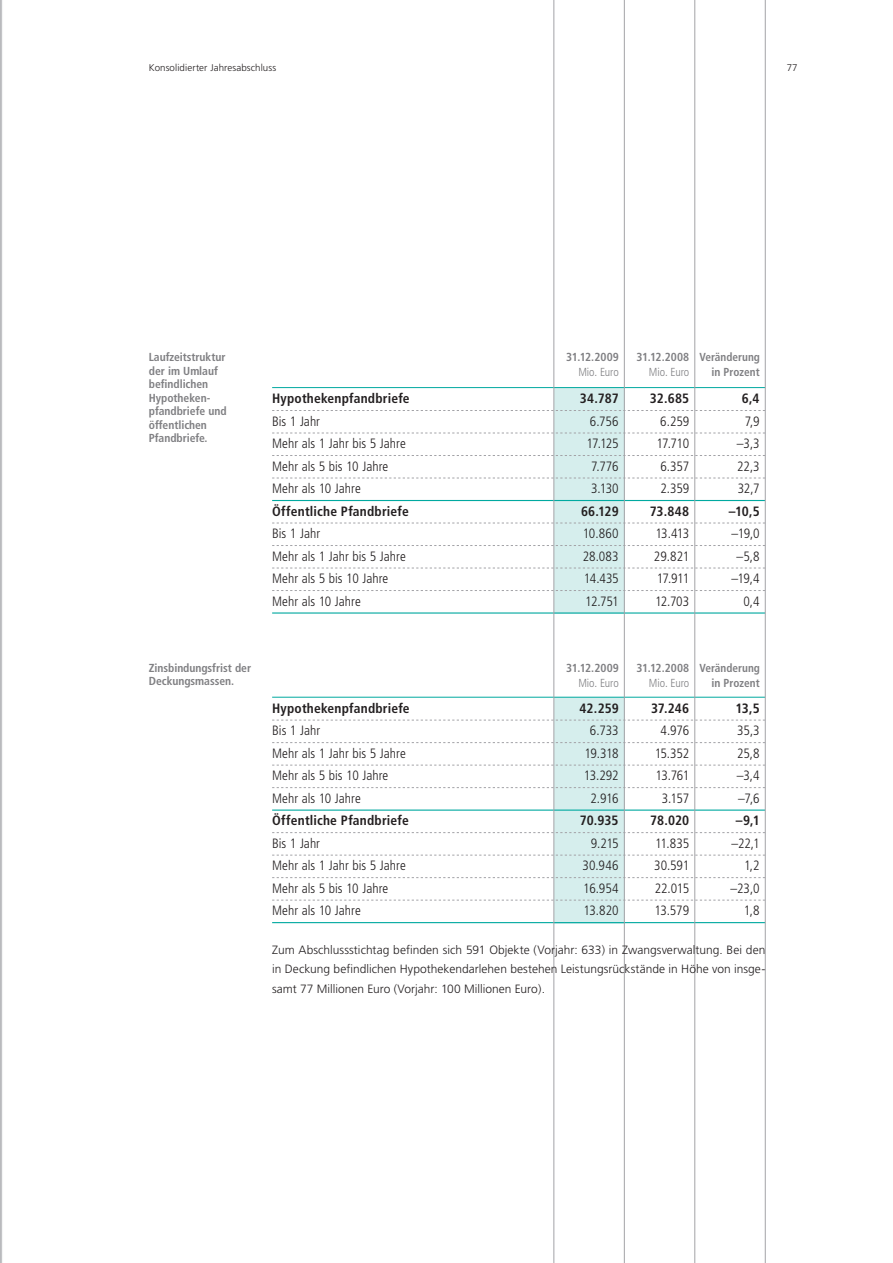
<style>
.page{position:relative;width:893px;height:1263px;background:#fff}
.page>*{position:absolute;margin:0;border:0;box-sizing:border-box;transform-origin:0 0}
.t1{font:300 condensed 13.5px "Frutiger LT";color:#231f20}
.t2{font:700 condensed 13.5px "Frutiger LT";letter-spacing:.015em;color:#231f20}
.t3{font:300 12px/19.5px "Frutiger";color:#231f20;text-align:justify}
.t4{font:700 condensed 11.7px/13.5px "Frutiger LT";letter-spacing:-.005em;color:#808083}
.t5{font:300 condensed 11.7px "Frutiger LT";letter-spacing:-.005em;color:#808083}
.t6{font:300 9.75px "Frutiger";letter-spacing:.01em;color:#231f20}
</style>
<div class="page">
<div style="left:0;top:0;width:18px;height:1263px;background:linear-gradient(to bottom,#fefefe,#fefefe)"></div>
<div style="left:554px;top:387px;width:70px;height:227px;background:#d6eeed"></div>
<div style="left:554px;top:697px;width:70px;height:226px;background:#d6eeed"></div>
<svg style="left:272px;top:410px;width:493px;height:1px"></svg>
<svg style="left:272px;top:720px;width:493px;height:1px"></svg>
<svg style="left:272px;top:433px;width:493px;height:1px"></svg>
<svg style="left:272px;top:742px;width:493px;height:1px"></svg>
<svg style="left:272px;top:455px;width:493px;height:1px"></svg>
<svg style="left:272px;top:765px;width:493px;height:1px"></svg>
<svg style="left:272px;top:478px;width:493px;height:1px"></svg>
<svg style="left:272px;top:787px;width:493px;height:1px"></svg>
<hr style="left:272px;top:500px;width:493px;height:1px;background:#00a9a0">
<hr style="left:272px;top:809px;width:493px;height:2px;background:#00a9a0">
<svg style="left:272px;top:523px;width:493px;height:1px"></svg>
<svg style="left:272px;top:832px;width:493px;height:1px"></svg>
<svg style="left:272px;top:545px;width:493px;height:1px"></svg>
<svg style="left:272px;top:855px;width:493px;height:1px"></svg>
<svg style="left:272px;top:568px;width:493px;height:1px"></svg>
<svg style="left:272px;top:877px;width:493px;height:1px"></svg>
<svg style="left:272px;top:590px;width:493px;height:1px"></svg>
<svg style="left:272px;top:900px;width:493px;height:1px"></svg>
<hr style="left:272px;top:612px;width:493px;height:2px;background:#00a9a0">
<hr style="left:272px;top:922px;width:493px;height:1px;background:#00a9a0">
<hr style="left:272px;top:387px;width:493px;height:1px;background:#00a9a0">
<hr style="left:272px;top:697px;width:493px;height:1px;background:#00a9a0">
<hr style="left:765px;top:0;width:1px;height:1263px;background:#a3a3a7">
<hr style="left:694px;top:0;width:1px;height:1263px;background:#a3a3a7">
<hr style="left:624px;top:0;width:1px;height:1263px;background:#a3a3a7">
<hr style="left:554px;top:0;width:1px;height:1263px;background:#a3a3a7">
<p class="t6" style="left:149px;top:63px;width:129px">Konsolidierter Jahresabschluss</p>
<p class="t6" style="left:787px;top:63px;width:12px">77</p>
<p class="t4" style="left:149px;top:350px;width:79px">Laufzeitstruktur der im Umlauf befindlichen<br>Hypotheken&shy;pfandbriefe und öffentlichen<br>Pfandbriefe.</p>
<p class="t4" style="left:566px;top:350px;width:54px">31.12.2009</p>
<p class="t4" style="left:636px;top:350px;width:125px">31.12.2008 Veränderung</p>
<p class="t5" style="left:578px;top:366px;width:42px">Mio. Euro</p>
<p class="t5" style="left:649px;top:366px;width:42px">Mio. Euro</p>
<p class="t4" style="left:712px;top:365px;width:50px">in Prozent</p>
<p class="t2" style="left:272px;top:390px;width:139px">Hypothekenpfandbriefe</p>
<p class="t2" style="left:580px;top:390px;width:40px">34.787</p>
<p class="t2" style="left:650px;top:390px;width:41px">32.685</p>
<p class="t2" style="left:742px;top:390px;width:19px">6,4</p>
<p class="t1" style="left:272px;top:413px;width:49px">Bis 1 Jahr</p>
<p class="t1" style="left:590px;top:413px;width:30px">6.756</p>
<p class="t1" style="left:660px;top:413px;width:31px">6.259</p>
<p class="t1" style="left:745px;top:413px;width:17px">7,9</p>
<p class="t1" style="left:272px;top:436px;width:135px">Mehr als 1 Jahr bis 5 Jahre</p>
<p class="t1" style="left:586px;top:436px;width:34px">17.125</p>
<p class="t1" style="left:656px;top:436px;width:34px">17.710</p>
<p class="t1" style="left:737px;top:436px;width:24px">–3,3</p>
<p class="t1" style="left:272px;top:458px;width:118px">Mehr als 5 bis 10 Jahre</p>
<p class="t1" style="left:591px;top:458px;width:29px">7.776</p>
<p class="t1" style="left:660px;top:458px;width:30px">6.357</p>
<p class="t1" style="left:737px;top:458px;width:24px">22,3</p>
<p class="t1" style="left:272px;top:481px;width:90px">Mehr als 10 Jahre</p>
<p class="t1" style="left:591px;top:481px;width:29px">3.130</p>
<p class="t1" style="left:660px;top:481px;width:30px">2.359</p>
<p class="t1" style="left:738px;top:481px;width:23px">32,7</p>
<p class="t2" style="left:272px;top:503px;width:138px">Öffentliche Pfandbriefe</p>
<p class="t2" style="left:581px;top:503px;width:39px">66.129</p>
<p class="t2" style="left:650px;top:503px;width:41px">73.848</p>
<p class="t2" style="left:729px;top:503px;width:32px">–10,5</p>
<p class="t1" style="left:272px;top:526px;width:49px">Bis 1 Jahr</p>
<p class="t1" style="left:583px;top:526px;width:37px">10.860</p>
<p class="t1" style="left:655px;top:526px;width:35px">13.413</p>
<p class="t1" style="left:731px;top:526px;width:30px">–19,0</p>
<p class="t1" style="left:272px;top:548px;width:135px">Mehr als 1 Jahr bis 5 Jahre</p>
<p class="t1" style="left:583px;top:548px;width:38px">28.083</p>
<p class="t1" style="left:654px;top:548px;width:37px">29.821</p>
<p class="t1" style="left:736px;top:548px;width:25px">–5,8</p>
<p class="t1" style="left:272px;top:571px;width:118px">Mehr als 5 bis 10 Jahre</p>
<p class="t1" style="left:584px;top:571px;width:36px">14.435</p>
<p class="t1" style="left:657px;top:571px;width:34px">17.911</p>
<p class="t1" style="left:731px;top:571px;width:30px">–19,4</p>
<p class="t1" style="left:272px;top:593px;width:90px">Mehr als 10 Jahre</p>
<p class="t1" style="left:585px;top:593px;width:35px">12.751</p>
<p class="t1" style="left:655px;top:593px;width:36px">12.703</p>
<p class="t1" style="left:743px;top:593px;width:18px">0,4</p>
<p class="t4" style="left:149px;top:661px;width:104px">Zinsbindungsfrist der<br>Deckungsmassen.</p>
<p class="t4" style="left:566px;top:661px;width:54px">31.12.2009</p>
<p class="t4" style="left:636px;top:661px;width:125px">31.12.2008 Veränderung</p>
<p class="t5" style="left:578px;top:676px;width:42px">Mio. Euro</p>
<p class="t5" style="left:649px;top:676px;width:42px">Mio. Euro</p>
<p class="t4" style="left:712px;top:676px;width:50px">in Prozent</p>
<p class="t2" style="left:272px;top:700px;width:139px">Hypothekenpfandbriefe</p>
<p class="t2" style="left:580px;top:700px;width:41px">42.259</p>
<p class="t2" style="left:651px;top:700px;width:40px">37.246</p>
<p class="t2" style="left:735px;top:700px;width:26px">13,5</p>
<p class="t1" style="left:272px;top:723px;width:49px">Bis 1 Jahr</p>
<p class="t1" style="left:590px;top:723px;width:30px">6.733</p>
<p class="t1" style="left:661px;top:723px;width:30px">4.976</p>
<p class="t1" style="left:737px;top:723px;width:24px">35,3</p>
<p class="t1" style="left:272px;top:745px;width:135px">Mehr als 1 Jahr bis 5 Jahre</p>
<p class="t1" style="left:585px;top:745px;width:36px">19.318</p>
<p class="t1" style="left:655px;top:745px;width:36px">15.352</p>
<p class="t1" style="left:737px;top:745px;width:24px">25,8</p>
<p class="t1" style="left:272px;top:768px;width:118px">Mehr als 5 bis 10 Jahre</p>
<p class="t1" style="left:584px;top:768px;width:36px">13.292</p>
<p class="t1" style="left:655px;top:768px;width:35px">13.761</p>
<p class="t1" style="left:737px;top:768px;width:24px">–3,4</p>
<p class="t1" style="left:272px;top:790px;width:90px">Mehr als 10 Jahre</p>
<p class="t1" style="left:591px;top:790px;width:30px">2.916</p>
<p class="t1" style="left:662px;top:790px;width:29px">3.157</p>
<p class="t1" style="left:738px;top:790px;width:23px">–7,6</p>
<p class="t2" style="left:272px;top:812px;width:138px">Öffentliche Pfandbriefe</p>
<p class="t2" style="left:580px;top:812px;width:40px">70.935</p>
<p class="t2" style="left:650px;top:812px;width:40px">78.020</p>
<p class="t2" style="left:736px;top:812px;width:25px">–9,1</p>
<p class="t1" style="left:272px;top:835px;width:49px">Bis 1 Jahr</p>
<p class="t1" style="left:591px;top:835px;width:29px">9.215</p>
<p class="t1" style="left:655px;top:835px;width:36px">11.835</p>
<p class="t1" style="left:731px;top:835px;width:30px">–22,1</p>
<p class="t1" style="left:272px;top:858px;width:135px">Mehr als 1 Jahr bis 5 Jahre</p>
<p class="t1" style="left:583px;top:858px;width:38px">30.946</p>
<p class="t1" style="left:654px;top:858px;width:36px">30.591</p>
<p class="t1" style="left:744px;top:858px;width:17px">1,2</p>
<p class="t1" style="left:272px;top:880px;width:118px">Mehr als 5 bis 10 Jahre</p>
<p class="t1" style="left:583px;top:880px;width:37px">16.954</p>
<p class="t1" style="left:655px;top:880px;width:36px">22.015</p>
<p class="t1" style="left:730px;top:880px;width:31px">–23,0</p>
<p class="t1" style="left:272px;top:903px;width:90px">Mehr als 10 Jahre</p>
<p class="t1" style="left:584px;top:903px;width:37px">13.820</p>
<p class="t1" style="left:655px;top:903px;width:36px">13.579</p>
<p class="t1" style="left:744px;top:903px;width:17px">1,8</p>
<p class="t3" style="left:272px;top:940px;width:495px">Zum Abschlussstichtag befinden sich 591 Objekte (Vorjahr: 633) in Zwangsverwaltung. Bei den in Deckung befindlichen Hypothekendarlehen bestehen Leistungsrückstände in Höhe von insge&shy;samt 77 Millionen Euro (Vorjahr: 100 Millionen Euro).</p>
</div>
